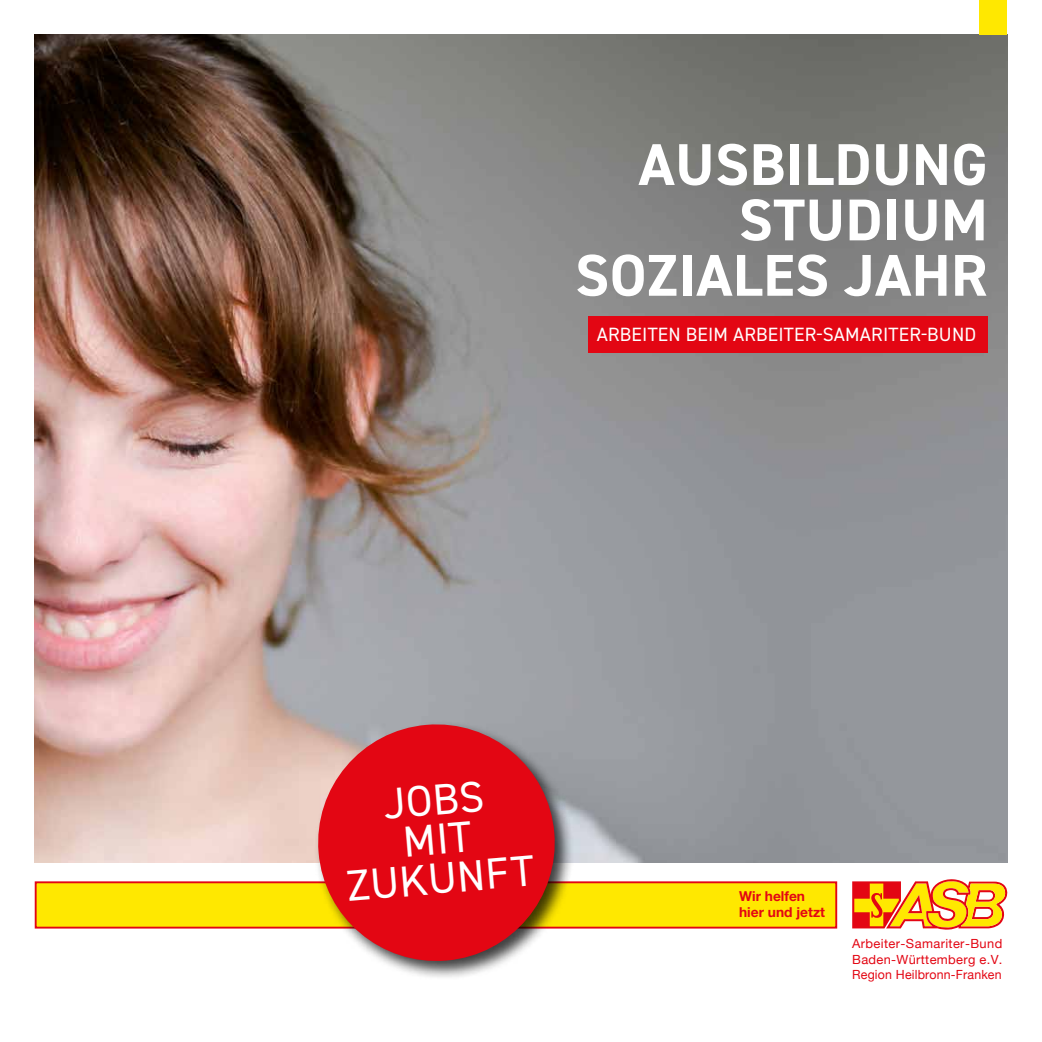
<style>
.page{position:relative;width:1042px;height:1042px;background:#fff}
.page>*{position:absolute;margin:0;border:0;box-sizing:border-box;transform-origin:0 0}
.t1{font:700 59.15px/55.3px "DIN2014";letter-spacing:.01em;color:#fff;text-align:right}
.t2{font:43.57px/39.2px "DIN2014";color:#fff;text-align:center}
.t3{font:19.25px "DIN2014";letter-spacing:.01em;color:#fff}
.t4{font:700 13.83px/16.4px "Helvetica Neue LT Pro";color:#e30613}
.t5{font:12.6px/15.6px "Helvetica Neue";letter-spacing:.025em;color:#e30613;text-align:justify}
</style>
<div class="page">
<img style="left:35px;top:34px;width:972px;height:828px">
<div style="left:35px;top:881px;width:802px;height:47px;background:#ffe800;border:2px solid #e30613"></div>
<div style="left:314px;top:720px;width:260px;height:260px;background:#000;opacity:.75"></div>
<svg style="left:313px;top:719px;width:247px;height:247px;background:#d8373a"></svg>
<div style="left:588px;top:316px;width:400px;height:36px;background:#e30613"></div>
<div style="left:979px;top:0;width:28px;height:35px;background:#ffe800"></div>
<svg style="left:852px;top:879px;width:155px;height:51px"></svg>
<h1 class="t1" style="left:575px;top:136px;width:414px">AUSBILDUNG<br>STUDIUM<br>SOZIALES JAHR</h1>
<h3 class="t3" style="left:597px;top:322px;width:381px">ARBEITEN BEIM ARBEITER-SAMARITER-BUND</h3>
<h2 class="t2" style="left:338px;top:788px;width:189px;rotate:-5deg">JOBS<br>MIT<br>ZUKUNFT</h2>
<p class="t4" style="left:739px;top:887px;width:87px">Wir helfen hier und jetzt</p>
<p class="t5" style="left:852px;top:936px;width:152px">Arbeiter-Samariter-Bund Baden-Württemberg e.V.<br>Region Heilbronn-Franken</p>
</div>
